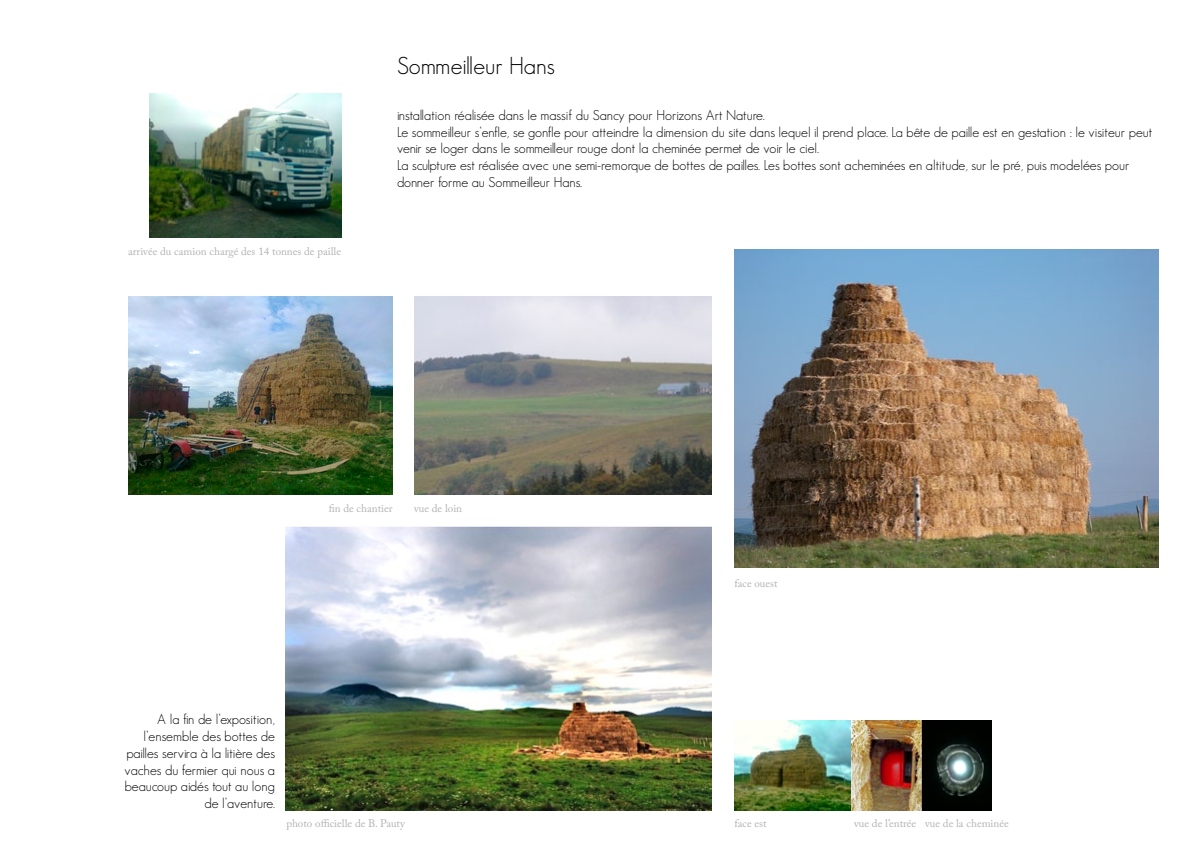
<style>
.page{position:relative;width:1191px;height:842px;background:#fff}
.page>*{position:absolute;margin:0;border:0;box-sizing:border-box;transform-origin:0 0}
.t1{font:300 24px "Geosans";color:#000}
.t2{font:300 14px/16.8px "Geosans";color:#000}
.t3{font:11px "Adobe Caslon Pro";color:#b3b2b2}
</style>
<div class="page">
<img style="left:734px;top:249px;width:424px;height:319px">
<img style="left:286px;top:527px;width:425px;height:283px">
<img style="left:128px;top:296px;width:264px;height:198px">
<img style="left:414px;top:296px;width:297px;height:198px">
<img style="left:149px;top:93px;width:192px;height:144px">
<img style="left:734px;top:720px;width:118px;height:90px">
<img style="left:852px;top:720px;width:139px;height:90px">
<p class="t3" style="left:128px;top:244px;width:214px">arrivée du camion chargé des 14 tonnes de paille</p>
<h1 class="t1" style="left:397px;top:52px;width:159px">Sommeilleur Hans</h1>
<p class="t2" style="left:397px;top:106px;width:757px">installation réalisée dans le massif du Sancy pour Horizons Art Nature.<br>Le sommeilleur s’enfle, se gonfle pour atteindre la dimension du site dans lequel il prend place. La bête de paille est en gestation : le visiteur peut venir se loger dans le sommeilleur rouge dont la cheminée permet de voir le ciel.<br>La sculpture est réalisée avec une semi-remorque de bottes de pailles. Les bottes sont acheminées en altitude, sur le pré, puis modelées pour donner forme au Sommeilleur Hans.</p>
<p class="t3" style="left:329px;top:502px;width:65px">fin de chantier</p>
<p class="t3" style="left:414px;top:502px;width:50px">vue de loin</p>
<p class="t2" style="left:125px;top:711px;width:152px;text-align:right">A la fin de l’exposition, l’ensemble des bottes de pailles servira à la litière des vaches du fermier qui nous a beaucoup aidés tout au long de l’aventure.</p>
<p class="t3" style="left:286px;top:817px;width:120px">photo officielle de B. Pauty</p>
<p class="t3" style="left:734px;top:577px;width:45px">face ouest</p>
<p class="t3" style="left:734px;top:817px;width:34px">face est</p>
<p class="t3" style="left:854px;top:817px;width:156px">vue de l’entrée vue de la cheminée</p>
</div>
